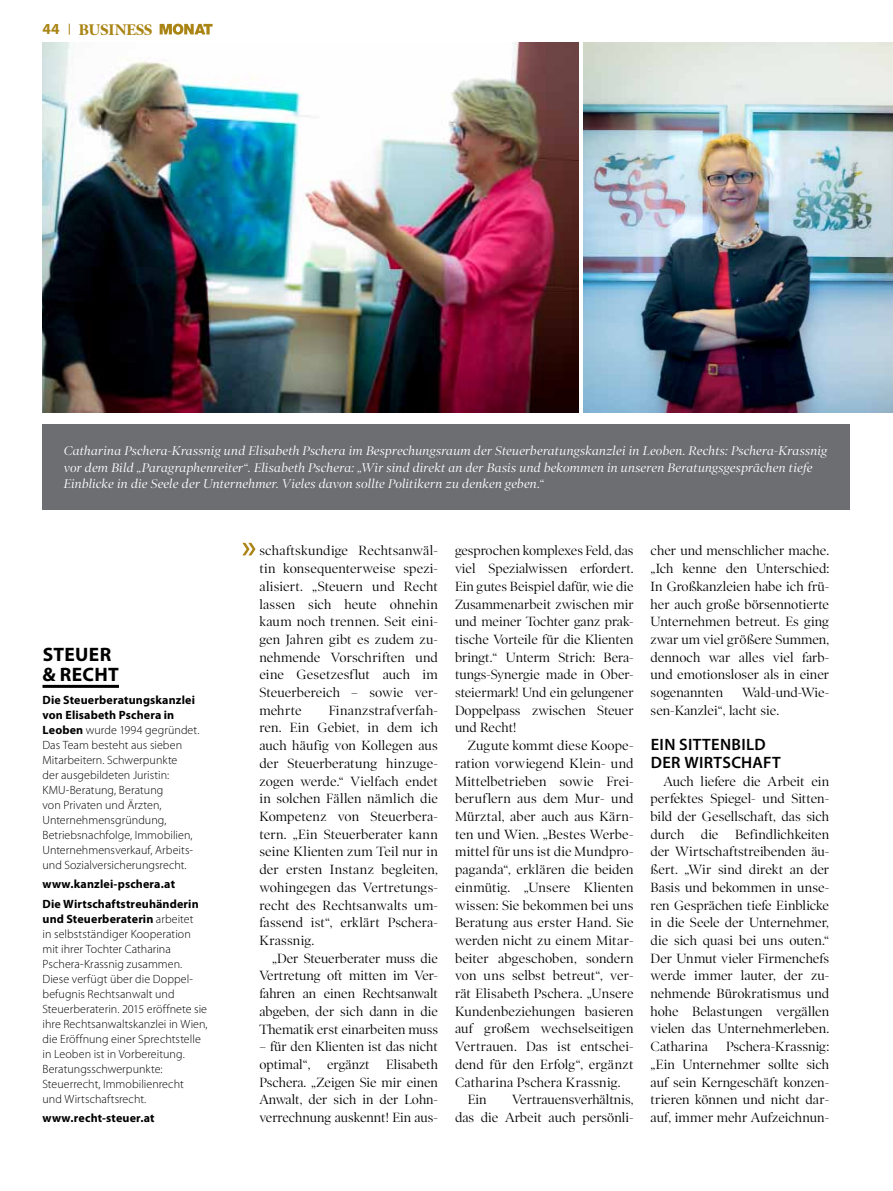
<style>
.page{position:relative;width:893px;height:1191px;background:#fff}
.page>*{position:absolute;margin:0;border:0;box-sizing:border-box;transform-origin:0 0}
.t1{font:700 19.5px/19.5px "Myriad Pro";letter-spacing:.015em;color:#000}
.t2{font:600 16.5px/17.7px "Myriad Pro";letter-spacing:.02em;color:#000}
.t3{font:700 15.6px "Poynter OS Display";color:#aa8516}
.t4{font:13.5px/17.7px "Poynter OS Display";color:#000;text-align:justify}
.t5{font:italic 12.75px/16.5px "Poynter OS Display";letter-spacing:.015em;color:#fff}
.t6{font:300 12px/15px "Myriad Pro";color:#000}
.t7{font:700 12px/19.2px "Myriad Pro";letter-spacing:.015em;color:#000}
.s1{font-family:"Myriad Pro";font-size:15.3px}
.s2{font-weight:700}
</style>
<div class="page">
<svg style="left:160px;top:24px;width:53px;height:11px"></svg>
<svg style="left:242px;top:543px;width:14px;height:12px"></svg>
<img style="left:43px;top:43px;width:535px;height:370px">
<div style="left:43px;top:424px;width:807px;height:85px;background:#6d6e71"></div>
<img style="left:584px;top:43px;width:309px;height:370px">
<hr style="left:43px;top:685px;width:76px;height:3px;background:#000">
<p class="t3" style="left:43px;top:20px;width:111px"><span class="s1">44</span> BUSINESS</p>
<p class="t5" style="left:64px;top:443px;width:765px">Catharina Pschera-Krassnig und Elisabeth Pschera im Besprechungsraum der Steuerberatungskanzlei in Leoben. Rechts: Pschera-Krassnig vor dem Bild „Paragraphenreiter“. Elisabeth Pschera: „Wir sind direkt an der Basis und bekommen in unseren Beratungsgesprächen tiefe<br>Einblicke in die Seele der Unternehmer. Vieles davon sollte Politikern zu denken geben.“</p>
<h1 class="t1" style="left:43px;top:644px;width:74px">Steuer &amp; Recht</h1>
<p class="t6" style="left:43px;top:692px;width:158px"><span class="s2">Die Steuerberatungskanzlei von Elisabeth Pschera in<br>Leoben</span> wurde 1994 gegründet.<br>Das Team besteht aus sieben<br>Mitarbeitern. Schwerpunkte<br>der ausgebildeten Juristin:<br>KMU-Beratung, Beratung<br>von Privaten und Ärzten,<br>Unternehmensgründung,<br>Betriebsnachfolge, I mmobilien,<br>Unternehmensverkauf, Arbeits&shy;und Sozialversicherungsrecht.</p>
<p class="t7" style="left:43px;top:874px;width:158px">www.kanzlei-pschera.at<br>Die Wirtschaftstreuhänderin</p>
<p class="t6" style="left:43px;top:911px;width:167px"><span class="s2">und Steuerberaterin</span> arbeitet<br>in selbstständiger Kooperation mit ihrer Tochter Catharina<br>Pschera-Krassnig zusammen.<br>Diese verfügt über die Doppel&shy;befugnis Rechtsanwalt und<br>Steuerberaterin. 2015 eröffnete sie ihre Rechtsanwaltskanzlei in Wien, die Eröffnung einer Sprechtstelle in Leoben ist in Vorbereitung.<br>Beratungsschwerpunkte:<br>Steuerrecht, I mmobilienrecht<br>und Wirtschaftsrecht.</p>
<p class="t7" style="left:43px;top:1108px;width:114px">www.recht-steuer.at</p>
<p class="t4" style="left:259px;top:542px;width:180px">schaftskundige Rechtsanwäl&shy;tin konsequenterweise spezi&shy;alisiert. „Steuern und Recht lassen sich heute ohnehin kaum noch trennen. Seit eini&shy;gen Jahren gibt es zudem zu&shy;nehmende Vorschriften und eine Gesetzesflut auch im Steuerbereich – sowie ver&shy;mehrte</p>
<p class="t4" style="left:259px;top:701px;width:180px;text-indent:69px">Finanzstrafverfah&shy;ren. Ein Gebiet, in dem ich auch häufig von Kollegen aus der Steuerberatung hinzuge&shy;zogen werde.“ Vielfach endet in solchen Fällen nämlich die Kompetenz von Steuerbera&shy;tern. „Ein Steuerberater kann seine Klienten zum Teil nur in der ersten Instanz begleiten, wohingegen das Vertretungs&shy;recht des Rechtsanwalts um&shy;fassend ist“, erklärt Pschera-Krassnig.</p>
<p class="t4" style="left:259px;top:949px;width:180px;text-indent:13px">„Der Steuerberater muss die Vertretung oft mitten im Ver&shy;fahren an einen Rechtsanwalt abgeben, der sich dann in die Thematik erst einarbeiten muss</p>
<p class="t4" style="left:259px;top:1037px;width:180px">– für den Klienten ist das nicht optimal“, ergänzt Elisabeth Pschera. „Zeigen Sie mir einen Anwalt, der sich in der Lohn&shy;verrechnung auskennt! Ein aus-</p>
<p class="t4" style="left:455px;top:542px;width:180px">gesprochen komplexes Feld, das viel Spezialwissen erfordert.<br>Ein gutes Beispiel dafür, wie die Zusammenarbeit zwischen mir und meiner Tochter ganz prak&shy;tische Vorteile für die Klienten bringt.“ Unterm Strich: Bera&shy;tungs-Synergie made in Ober&shy;steiermark! Und ein gelungener Doppelpass zwischen Steuer und Recht!</p>
<p class="t4" style="left:468px;top:737px;width:167px">Zugute kommt diese Koope-</p>
<p class="t4" style="left:455px;top:754px;width:180px">ration vorwiegend Klein- und</p>
<p class="t4" style="left:455px;top:772px;width:180px">Mittelbetrieben sowie Frei-</p>
<p class="t4" style="left:455px;top:790px;width:180px">beruflern aus dem Mur- und</p>
<p class="t4" style="left:455px;top:807px;width:180px">Mürztal, aber auch aus Kärn-</p>
<p class="t4" style="left:455px;top:825px;width:180px">ten und Wien. „Bestes Werbe-</p>
<p class="t4" style="left:455px;top:843px;width:180px">mittel für uns ist die Mundpro-</p>
<p class="t4" style="left:455px;top:860px;width:180px">paganda“, erklären die beiden</p>
<p class="t4" style="left:455px;top:878px;width:180px">einmütig. „Unsere Klienten</p>
<p class="t4" style="left:455px;top:896px;width:180px">wissen: Sie bekommen bei uns</p>
<p class="t4" style="left:455px;top:913px;width:180px">Beratung aus erster Hand. Sie</p>
<p class="t4" style="left:455px;top:931px;width:180px">werden nicht zu einem Mitar-</p>
<p class="t4" style="left:455px;top:949px;width:180px">beiter abgeschoben, sondern</p>
<p class="t4" style="left:455px;top:967px;width:180px">von uns selbst betreut“, ver-</p>
<p class="t4" style="left:455px;top:984px;width:180px">rät Elisabeth Pschera. „Unsere</p>
<p class="t4" style="left:455px;top:1002px;width:180px">Kundenbeziehungen basieren</p>
<p class="t4" style="left:455px;top:1020px;width:180px">auf großem wechselseitigen</p>
<p class="t4" style="left:455px;top:1037px;width:180px">Vertrauen. Das ist entschei-</p>
<p class="t4" style="left:455px;top:1055px;width:180px">dend für den Erfolg“, ergänzt</p>
<p class="t4" style="left:455px;top:1073px;width:167px">Catharina Pschera Krassnig.</p>
<p class="t4" style="left:468px;top:1090px;width:20px">Ein</p>
<p class="t4" style="left:455px;top:1090px;width:180px;text-align:right">Vertrauensverhältnis,<br>das die Arbeit auch persönli-</p>
<p class="t4" style="left:651px;top:542px;width:180px">cher und menschlicher mache. „Ich kenne den Unterschied:<br>In Großkanzleien habe ich frü&shy;her auch große börsennotierte Unternehmen betreut. Es ging zwar um viel größere Summen, dennoch war alles viel farb&shy;und emotionsloser als in einer sogenannten</p>
<p class="t4" style="left:651px;top:683px;width:180px;text-indent:91px">Wald-und-Wie&shy;sen-Kanzlei“, lacht sie.</p>
<p class="t2" style="left:651px;top:735px;width:132px">EIN SITTENBILD<br>DER WIRTSCHAFT</p>
<p class="t4" style="left:651px;top:772px;width:180px;text-indent:13px">Auch liefere die Arbeit ein perfektes Spiegel- und Sitten&shy;bild der Gesellschaft, das sich durch die Befindlichkeiten der Wirtschaftstreibenden äu&shy;ßert. „Wir sind direkt an der Basis und bekommen in unse&shy;ren Gesprächen tiefe Einblicke in die Seele der Unternehmer, die sich quasi bei uns outen.“ Der Unmut vieler Firmenchefs werde immer lauter, der zu&shy;nehmende Bürokratismus und hohe Belastungen vergällen vielen das Unternehmerleben.<br>Catharina</p>
<p class="t4" style="left:651px;top:1037px;width:180px;text-indent:75px">Pschera-Krassnig: „Ein Unternehmer sollte sich auf sein Kerngeschäft konzen&shy;trieren können und nicht dar&shy;auf, immer mehr Aufzeichnun-</p>
</div>
